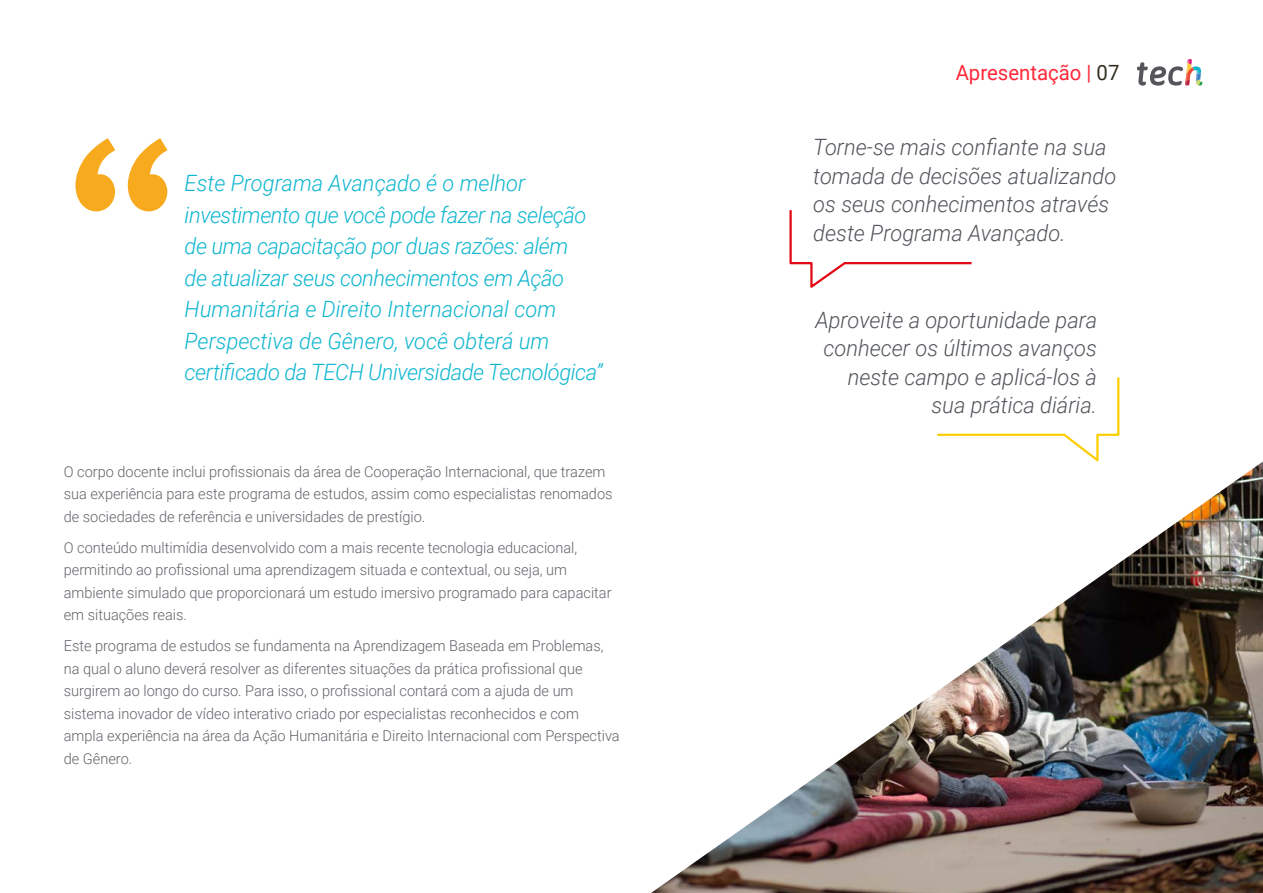
<style>
.page{position:relative;width:1263px;height:893px;background:#fff}
.page>*{position:absolute;margin:0;border:0;box-sizing:border-box;transform-origin:0 0}
.t1{font:italic 300 22.5px/31.5px "Roboto";letter-spacing:-.02em;color:#0fb6cf}
.t2{font:italic 300 22.5px/28.5px "Roboto";color:#52555b;text-align:right}
.t3{font:21px "Roboto";color:#ff293a}
.t4{font:300 15px/22.5px "Roboto";color:#61646a}
.s1{color:#312e20}
</style>
<div class="page">
<svg style="left:75px;top:138px;width:93px;height:73px"></svg>
<svg style="left:937px;top:377px;width:183px;height:84px"></svg>
<svg style="left:789px;top:210px;width:183px;height:78px"></svg>
<img style="left:651px;top:461px;width:612px;height:432px">
<svg style="left:1137px;top:59px;width:65px;height:27px"></svg>
<p class="t1" style="left:185px;top:167px;width:419px">Este Programa Avançado é o melhor investimento que você pode fazer na seleção de uma capacitação por duas razões: além<br>de atualizar seus conhecimentos em Ação Humanitária e Direito Internacional com Perspectiva de Gênero, você obterá um certificado da TECH Universidade Tecnológica”</p>
<p class="t4" style="left:64px;top:460px;width:550px">O corpo docente inclui profissionais da área de Cooperação Internacional, que trazem sua experiência para este programa de estudos, assim como especialistas renomados de sociedades de referência e universidades de prestígio.</p>
<p class="t4" style="left:64px;top:536px;width:549px">O conteúdo multimídia desenvolvido com a mais recente tecnologia educacional, permitindo ao profissional uma aprendizagem situada e contextual, ou seja, um ambiente simulado que proporcionará um estudo imersivo programado para capacitar em situações reais.</p>
<p class="t4" style="left:64px;top:634px;width:557px">Este programa de estudos se fundamenta na Aprendizagem Baseada em Problemas, na qual o aluno deverá resolver as diferentes situações da prática profissional que surgirem ao longo do curso. Para isso, o profissional contará com a ajuda de um sistema inovador de vídeo interativo criado por especialistas reconhecidos e com ampla experiência na área da Ação Humanitária e Direito Internacional com Perspectiva de Gênero.</p>
<h2 class="t3" style="left:956px;top:57px;width:165px">Apresentação | <span class="s1">07</span></h2>
<h1 class="t2" style="left:813px;top:132px;width:304px;text-align:left">Torne-se mais confiante na sua tomada de decisões atualizando os seus conhecimentos através deste Programa Avançado.</h1>
<h1 class="t2" style="left:815px;top:305px;width:283px">Aproveite a oportunidade para conhecer os últimos avanços neste campo e aplicá-los à sua prática diária.</h1>
</div>
